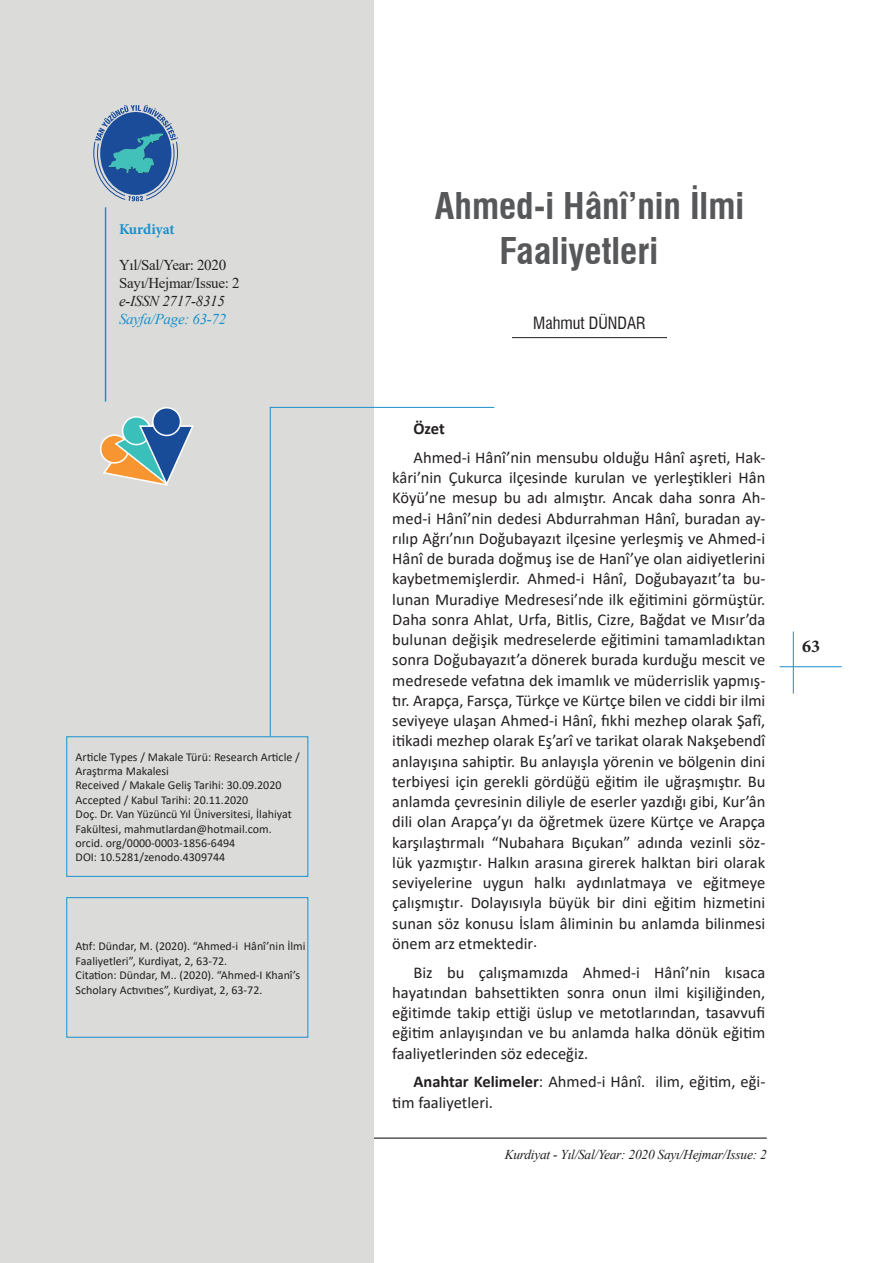
<style>
.page{position:relative;width:893px;height:1263px;background:#fff}
.page>*{position:absolute;margin:0;border:0;box-sizing:border-box;transform-origin:0 0}
.t1{font:700 condensed 36px/45px "Swiss 721 BT";color:#57585a;text-align:center}
.t2{font:700 18px "Minion Pro";color:#231f20}
.t3{font:16.5px/20.2px "Calibri";color:#231f20;text-align:justify}
.t4{font:condensed 16.5px "Swiss 721 BT";color:#231f20}
.t5{font:700 16.5px "Calibri";color:#231f20}
.t6{font:15px/18px "Times New Roman";letter-spacing:-.02em;color:#231f20}
.t7{font:italic 15px "Times New Roman";letter-spacing:-.02em;color:#188fcc}
.t8{font:italic 15px "Times New Roman";letter-spacing:-.02em;color:#231f20}
.t9{font:700 15px "Minion Pro";color:#188fcc}
.t10{font:italic 13.5px "Times New Roman";letter-spacing:-.02em;color:#231f20}
.t11{font:12px/14.4px "Calibri";color:#231f20}
.s1{font-weight:700}
</style>
<div class="page">
<hr style="left:129px;top:1137px;width:638px;height:2px;background:#231f20">
<hr style="left:793px;top:631px;width:1px;height:62px;background:#188fcc">
<hr style="left:780px;top:666px;width:62px;height:1px;background:#188fcc">
<div style="left:1px;top:0;width:373px;height:1263px;background:#dbdcda"></div>
<svg style="left:93px;top:105px;width:85px;height:96px"></svg>
<div style="left:100px;top:434px;width:29px;height:30px;border:2px solid #fff;border-radius:50%"></div>
<div style="left:122px;top:416px;width:29px;height:29px;border:2px solid #fff;border-radius:50%"></div>
<svg style="left:102px;top:417px;width:92px;height:69px"></svg>
<div style="left:153px;top:408px;width:28px;height:27px;background:#184c99;border-radius:50%"></div>
<div style="left:152px;top:407px;width:29px;height:29px;border:2px solid #fff;border-radius:50%"></div>
<hr style="left:105px;top:207px;width:1px;height:194px;background:#188fcc">
<hr style="left:270px;top:407px;width:1px;height:329px;background:#188fcc">
<hr style="left:270px;top:407px;width:224px;height:1px;background:#188fcc">
<div style="left:66px;top:897px;width:242px;height:140px;border:1px solid #188fcc"></div>
<div style="left:66px;top:736px;width:242px;height:141px;border:1px solid #188fcc"></div>
<hr style="left:512px;top:337px;width:155px;height:1px;background:#231f20">
<p class="t9" style="left:119px;top:219px;width:57px">Kurdiyat</p>
<p class="t6" style="left:119px;top:256px;width:122px">Yıl/Sal/Year: 2020<br>Sayı/Hejmar/Issue: 2</p>
<p class="t8" style="left:119px;top:291px;width:107px">e-ISSN 2717-8315</p>
<p class="t7" style="left:119px;top:309px;width:109px">Sayfa/Page: 63-72</p>
<p class="t11" style="left:76px;top:749px;width:226px">Article Types / Makale Türü: Research Article / Araştırma Makalesi<br>Received / Makale Geliş Tarihi: 30.09.2020<br>Accepted / Kabul Tarihi: 20.11.2020<br>Doç. Dr. Van Yüzüncü Yıl Üniversitesi, İlahiyat Fakültesi, mahmutlardan@hotmail.com. orcid. org/0000-0003-1856-6494<br>DOI: 10.5281/zenodo.4309744</p>
<p class="t11" style="left:76px;top:939px;width:231px">Atıf: Dündar, M. (2020). “Ahmed-i Hânî’nin İlmi Faaliyetleri”, Kurdiyat, 2, 63-72.<br>Citation: Dündar, M.. (2020). “Ahmed-I Khanî’s Scholary Actıvıtıes”, Kurdiyat, 2, 63-72.</p>
<h1 class="t1" style="left:435px;top:183px;width:311px">Ahmed-i Hânî’nin İlmi<br>Faaliyetleri</h1>
<p class="t4" style="left:533px;top:313px;width:114px">Mahmut DÜNDAR</p>
<p class="t5" style="left:414px;top:417px;width:33px">Özet</p>
<p class="t3" style="left:392px;top:447px;width:375px;text-indent:21px">Ahmed-i Hânî’nin mensubu olduğu Hânî aşreti, Hak&shy;kâri’nin Çukurca ilçesinde kurulan ve yerleştikleri Hân Köyü’ne mesup bu adı almıştır. Ancak daha sonra Ah&shy;med-i Hânî’nin dedesi Abdurrahman Hânî, buradan ay&shy;rılıp Ağrı’nın Doğubayazıt ilçesine yerleşmiş ve Ahmed-i Hânî de burada doğmuş ise de Hanî’ye olan aidiyetlerini kaybetmemişlerdir. Ahmed-i Hânî, Doğubayazıt’ta bu&shy;lunan Muradiye Medresesi’nde ilk eğitimini görmüştür.<br>Daha sonra Ahlat, Urfa, Bitlis, Cizre, Bağdat ve Mısır’da bulunan değişik medreselerde eğitimini tamamladıktan sonra Doğubayazıt’a dönerek burada kurduğu mescit ve medresede vefatına dek imamlık ve müderrislik yapmış&shy;tır. Arapça, Farsça, Türkçe ve Kürtçe bilen ve ciddi bir ilmi seviyeye ulaşan Ahmed-i Hânî, fıkhi mezhep olarak Şafî, itikadi mezhep olarak Eş’arî ve tarikat olarak Nakşebendî anlayışına sahiptir. Bu anlayışla yörenin ve bölgenin dini terbiyesi için gerekli gördüğü eğitim ile uğraşmıştır. Bu anlamda çevresinin diliyle de eserler yazdığı gibi, Kur’ân dili olan Arapça’yı da öğretmek üzere Kürtçe ve Arapça karşılaştırmalı “Nubahara Bıçukan” adında vezinli söz&shy;lük yazmıştır. Halkın arasına girerek halktan biri olarak seviyelerine uygun halkı aydınlatmaya ve eğitmeye çalışmıştır. Dolayısıyla büyük bir dini eğitim hizmetini sunan söz konusu İslam âliminin bu anlamda bilinmesi önem arz etmektedir.</p>
<p class="t3" style="left:392px;top:961px;width:375px;text-indent:21px">Biz bu çalışmamızda Ahmed-i Hânî’nin kısaca hayatından bahsettikten sonra onun ilmi kişiliğinden, eğitimde takip ettiği üslup ve metotlarından, tasavvufi eğitim anlayışından ve bu anlamda halka dönük eğitim faaliyetlerinden söz edeceğiz.</p>
<p class="t3" style="left:392px;top:1071px;width:375px;text-indent:21px"><span class="s1">Anahtar Kelimeler</span>: Ahmed-i Hânî. ilim, eğitim, eği&shy;tim faaliyetleri.</p>
<p class="t10" style="left:505px;top:1145px;width:264px">Kurdiyat - Yıl/Sal/Year: 2020 Sayı/Hejmar/Issue: 2</p>
<p class="t2" style="left:802px;top:634px;width:19px">63</p>
</div>
